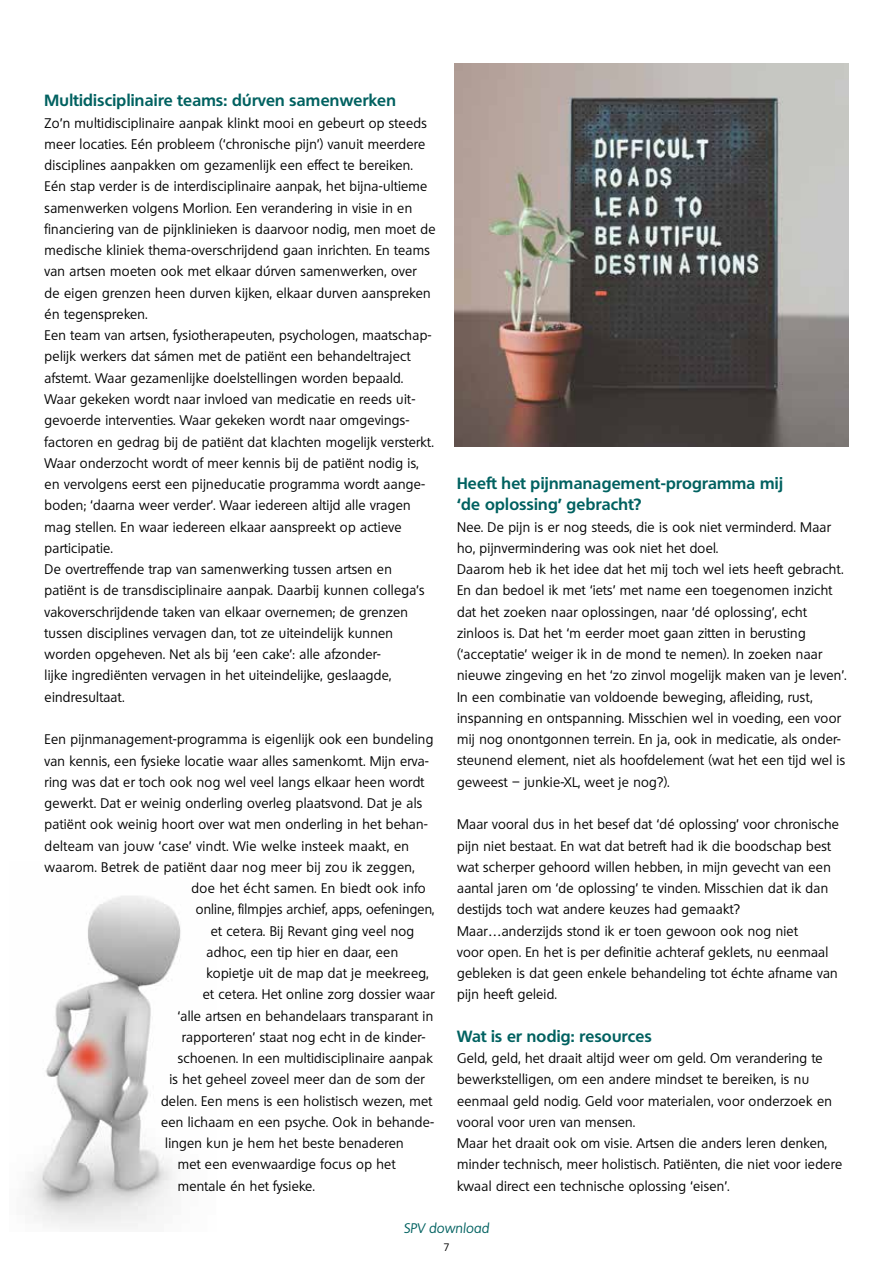
<style>
.page{position:relative;width:893px;height:1263px;background:#fff}
.page>*{position:absolute;margin:0;border:0;box-sizing:border-box;transform-origin:0 0}
.t1{font:800 15.75px/21.3px "Quebec Serial";letter-spacing:.02em;color:#006160}
.t2{font:13.5px/21.3px "Quebec Serial";letter-spacing:.02em;color:#000}
.t3{font:italic 13.5px "Quebec Serial";letter-spacing:.01em;color:#006160}
.t4{font:10.5px "Quebec Serial";color:#000}
</style>
<div class="page">
<img style="left:27px;top:896px;width:154px;height:331px">
<img style="left:455px;top:64px;width:393px;height:382px">
<p class="t1" style="left:45px;top:90px;width:353px">Multidisciplinaire teams: dúrven samenwerken</p>
<p class="t2" style="left:45px;top:112px;width:392px">Zo’n multidisciplinaire aanpak klinkt mooi en gebeurt op steeds meer locaties. Eén probleem (‘chronische pijn’) vanuit meerdere disciplines aanpakken om gezamenlijk een effect te bereiken.<br>Eén stap verder is de interdisciplinaire aanpak, het bijna-ultieme samenwerken volgens Morlion. Een verandering in visie in en financiering van de pijnklinieken is daarvoor nodig, men moet de medische kliniek thema-overschrijdend gaan inrichten. En teams van artsen moeten ook met elkaar dúrven samenwerken, over<br>de eigen grenzen heen durven kijken, elkaar durven aanspreken én tegenspreken.<br>Een team van artsen, fysiotherapeuten, psychologen, maatschap&shy;pelijk werkers dat sámen met de patiënt een behandeltraject afstemt. Waar gezamenlijke doelstellingen worden bepaald.<br>Waar gekeken wordt naar invloed van medicatie en reeds uit&shy;gevoerde interventies. Waar gekeken wordt naar omgevings&shy;factoren en gedrag bij de patiënt dat klachten mogelijk versterkt.<br>Waar onderzocht wordt of meer kennis bij de patiënt nodig is, en vervolgens eerst een pijneducatie programma wordt aange&shy;boden; ‘daarna weer verder’. Waar iedereen altijd alle vragen mag stellen. En waar iedereen elkaar aanspreekt op actieve participatie.<br>De overtreffende trap van samenwerking tussen artsen en patiënt is de transdisciplinaire aanpak. Daarbij kunnen collega’s vakoverschrijdende taken van elkaar overnemen; de grenzen tussen disciplines vervagen dan, tot ze uiteindelijk kunnen worden opgeheven. Net als bij ‘een cake’: alle afzonder-<br>lijke ingrediënten vervagen in het uiteindelijke, geslaagde, eindresultaat.</p>
<p class="t2" style="left:45px;top:729px;width:390px">Een pijnmanagement-programma is eigenlijk ook een bundeling</p>
<p class="t2" style="left:45px;top:750px;width:386px">van kennis, een fysieke locatie waar alles samenkomt. Mijn erva-</p>
<p class="t2" style="left:45px;top:771px;width:381px">ring was dat er toch ook nog wel veel langs elkaar heen wordt</p>
<p class="t2" style="left:45px;top:792px;width:379px">gewerkt. Dat er weinig onderling overleg plaatsvond. Dat je als</p>
<p class="t2" style="left:45px;top:814px;width:385px">patiënt ook weinig hoort over wat men onderling in het behan-</p>
<p class="t2" style="left:45px;top:835px;width:366px">delteam van jouw ‘case’ vindt. Wie welke insteek maakt, en</p>
<p class="t2" style="left:45px;top:856px;width:371px">waarom. Betrek de patiënt daar nog meer bij zou ik zeggen,</p>
<p class="t2" style="left:192px;top:877px;width:236px">doe het écht samen. En biedt ook info</p>
<p class="t2" style="left:196px;top:899px;width:240px">online, filmpjes archief, apps, oefeningen,</p>
<p class="t2" style="left:211px;top:920px;width:205px">et cetera. Bij Revant ging veel nog</p>
<p class="t2" style="left:207px;top:941px;width:193px">adhoc, een tip hier en daar, een</p>
<p class="t2" style="left:207px;top:962px;width:223px">kopietje uit de map dat je meekreeg,</p>
<p class="t2" style="left:203px;top:984px;width:233px">et cetera. Het online zorg dossier waar</p>
<p class="t2" style="left:178px;top:1005px;width:257px">‘alle artsen en behandelaars transparant in</p>
<p class="t2" style="left:182px;top:1026px;width:245px">rapporteren’ staat nog echt in de kinder-</p>
<p class="t2" style="left:178px;top:1047px;width:257px">schoenen. In een multidisciplinaire aanpak</p>
<p class="t2" style="left:169px;top:1069px;width:257px">is het geheel zoveel meer dan de som der</p>
<p class="t2" style="left:161px;top:1090px;width:273px">delen. Een mens is een holistisch wezen, met</p>
<p class="t2" style="left:161px;top:1111px;width:275px">een lichaam en een psyche. Ook in behande-</p>
<p class="t2" style="left:165px;top:1133px;width:240px">lingen kun je hem het beste benaderen</p>
<p class="t2" style="left:178px;top:1154px;width:219px">met een evenwaardige focus op het</p>
<p class="t2" style="left:178px;top:1175px;width:138px">mentale én het fysieke.</p>
<p class="t3" style="left:404px;top:1220px;width:87px">SPV download</p>
<p class="t4" style="left:443px;top:1241px;width:8px">7</p>
<p class="t1" style="left:457px;top:472px;width:327px">Heeft het pijnmanagement-programma mij ‘de oplossing’ gebracht?</p>
<p class="t2" style="left:457px;top:516px;width:391px">Nee. De pijn is er nog steeds, die is ook niet verminderd. Maar ho, pijnvermindering was ook niet het doel.<br>Daarom heb ik het idee dat het mij toch wel iets heeft gebracht.<br>En dan bedoel ik met ‘iets’ met name een toegenomen inzicht dat het zoeken naar oplossingen, naar ‘dé oplossing’, echt zinloos is. Dat het ‘m eerder moet gaan zitten in berusting (‘acceptatie’ weiger ik in de mond te nemen). In zoeken naar nieuwe zingeving en het ‘zo zinvol mogelijk maken van je leven’.<br>In een combinatie van voldoende beweging, afleiding, rust, inspanning en ontspanning. Misschien wel in voeding, een voor mij nog onontgonnen terrein. En ja, ook in medicatie, als onder&shy;steunend element, niet als hoofdelement (wat het een tijd wel is geweest – junkie-XL, weet je nog?).</p>
<p class="t2" style="left:457px;top:814px;width:383px">Maar vooral dus in het besef dat ‘dé oplossing’ voor chronische pijn niet bestaat. En wat dat betreft had ik die boodschap best wat scherper gehoord willen hebben, in mijn gevecht van een aantal jaren om ‘de oplossing’ te vinden. Misschien dat ik dan destijds toch wat andere keuzes had gemaakt?<br>Maar…anderzijds stond ik er toen gewoon ook nog niet<br>voor open. En het is per definitie achteraf geklets, nu eenmaal gebleken is dat geen enkele behandeling tot échte afname van pijn heeft geleid.</p>
<p class="t1" style="left:457px;top:1025px;width:196px">Wat is er nodig: resources</p>
<p class="t2" style="left:457px;top:1047px;width:387px">Geld, geld, het draait altijd weer om geld. Om verandering te bewerkstelligen, om een andere mindset te bereiken, is nu eenmaal geld nodig. Geld voor materialen, voor onderzoek en vooral voor uren van mensen.<br>Maar het draait ook om visie. Artsen die anders leren denken, minder technisch, meer holistisch. Patiënten, die niet voor iedere kwaal direct een technische oplossing ‘eisen’.</p>
</div>
